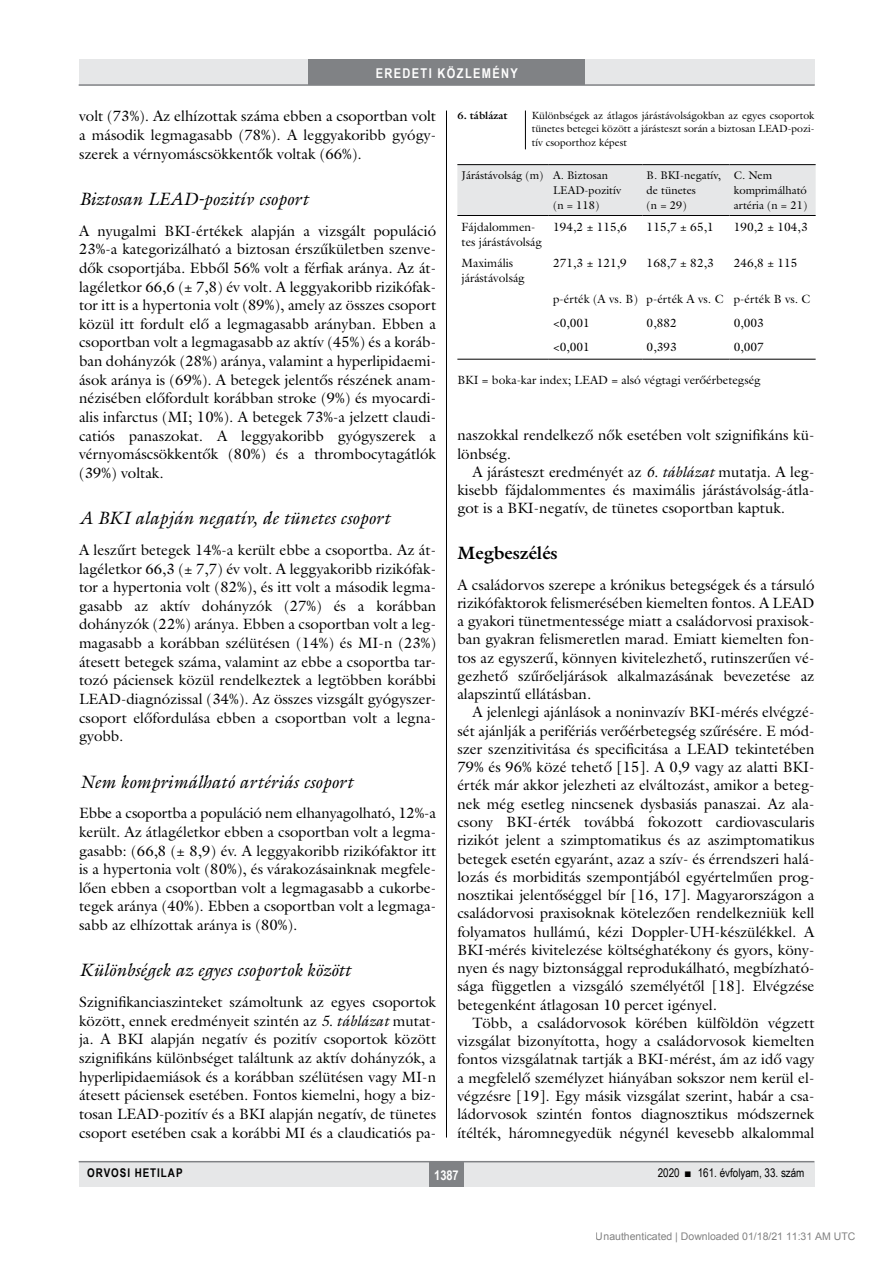
<style>
.page{position:relative;width:893px;height:1263px;background:#fff}
.page>*{position:absolute;margin:0;border:0;box-sizing:border-box;transform-origin:0 0}
.alcimkurziv{font:italic 18px "Galliard Reg";color:#000}
.alcimbold{font:700 18px "Galliard Reg";color:#000}
.Body_tompa{font:15px/18.6px "Galliard Reg";color:#000;text-align:justify}
.Body_Text{font:15px/18.3px "Galliard Reg";color:#000;text-align:justify}
.body-s{font:15px/18.6px "Galliard Reg";color:#000;text-align:justify}
.t1{font:700 13.5px "Arial Narrow";letter-spacing:.1em;color:#fff}
.tabla{font:12px/15px "Galliard Reg";color:#000}
.tompa_8_10{font:12px "Galliard Reg";color:#000}
.t2{font:12px "Arial Narrow";color:#000}
.t3{font:700 12px "Arial Narrow";letter-spacing:.08em;color:#000}
.tablafej{font:11.25px/15px "Galliard Reg";color:#000}
.kepalairas2{font:10.5px/13.5px "Galliard Reg";color:#000;text-align:justify}
.t4{font:10.5px "Arial";color:rgb(0 0 0/.5)}
.kepalairas1{font:700 10.5px "Galliard Reg";color:#000}
.s1{font-style:italic}
</style>
<div class="page">
<div style="left:79px;top:1161px;width:735px;height:25px;background:#e6e7e8"></div>
<div style="left:429px;top:1161px;width:34px;height:25px;background:#808285"></div>
<hr style="left:79px;top:1161px;width:735px;height:1px;background:#808285">
<div style="left:79px;top:60px;width:735px;height:25px;background:#e6e7e8"></div>
<div style="left:308px;top:60px;width:277px;height:25px;background:#808285"></div>
<hr style="left:79px;top:84px;width:736px;height:2px;background:#808285">
<hr style="left:446px;top:111px;width:1px;height:1026px;background:#000">
<hr style="left:525px;top:111px;width:1px;height:38px;background:#000">
<div style="left:457px;top:165px;width:359px;height:50px;background:#e6e7e8"></div>
<hr style="left:457px;top:164px;width:92px;height:1px;background:#000">
<hr style="left:549px;top:164px;width:93px;height:1px;background:#000">
<hr style="left:642px;top:164px;width:87px;height:1px;background:#000">
<hr style="left:729px;top:164px;width:87px;height:1px;background:#000">
<hr style="left:457px;top:215px;width:92px;height:1px;background:#000">
<hr style="left:549px;top:215px;width:93px;height:1px;background:#000">
<hr style="left:642px;top:215px;width:87px;height:1px;background:#000">
<hr style="left:729px;top:215px;width:87px;height:1px;background:#000">
<hr style="left:457px;top:359px;width:92px;height:1px;background:#000">
<hr style="left:549px;top:359px;width:93px;height:1px;background:#000">
<hr style="left:642px;top:359px;width:87px;height:1px;background:#000">
<hr style="left:729px;top:359px;width:87px;height:1px;background:#000">
<p class="t1" style="left:376px;top:63px;width:144px">EREDETI KÖZLEMÉNY</p>
<p class="Body_tompa" style="left:79px;top:107px;width:359px">volt (73%). Az elhízottak száma ebben a csoportban volt a második legmagasabb (78%). A leggyakoribb gyógy&shy;szerek a vérnyomáscsökkentők voltak (66%).</p>
<p class="alcimkurziv" style="left:79px;top:188px;width:231px">Biztosan LEAD-pozitív csoport</p>
<p class="body-s" style="left:79px;top:221px;width:359px">A nyugalmi BKI-értékek alapján a vizsgált populáció 23%-a kategorizálható a biztosan érszűkületben szenve&shy;dők csoportjába. Ebből 56% volt a férfiak aránya. Az át&shy;lagéletkor 66,6 (± 7,8) év volt. A leggyakoribb rizikófak&shy;tor itt is a hypertonia volt (89%), amely az összes csoport közül itt fordult elő a legmagasabb arányban. Ebben a csoportban volt a legmagasabb az aktív (45%) és a koráb&shy;ban dohányzók (28%) aránya, valamint a hyperlipidaemi&shy;ások aránya is (69%). A betegek jelentős részének anam&shy;nézisében előfordult korábban stroke (9%) és myocardi&shy;alis infarctus (MI; 10%). A betegek 73%-a jelzett claudi&shy;catiós panaszokat. A leggyakoribb gyógyszerek a vérnyomáscsökkentők (80%) és a thrombocytagátlók (39%) voltak.</p>
<p class="alcimkurziv" style="left:79px;top:507px;width:312px">A BKI alapján negatív, de tünetes csoport</p>
<p class="Body_tompa" style="left:79px;top:540px;width:359px">A leszűrt betegek 14%-a került ebbe a csoportba. Az át&shy;lagéletkor 66,3 (± 7,7) év volt. A leggyakoribb rizikófak&shy;tor a hypertonia volt (82%), és itt volt a második legma&shy;gasabb az aktív dohányzók (27%) és a korábban dohányzók (22%) aránya. Ebben a csoportban volt a leg&shy;magasabb a korábban szélütésen (14%) és MI-n (23%) átesett betegek száma, valamint az ebbe a csoportba tar&shy;tozó páciensek közül rendelkeztek a legtöbben korábbi LEAD-diagnózissal (34%). Az összes vizsgált gyógyszer&shy;csoport előfordulása ebben a csoportban volt a legna&shy;gyobb.</p>
<p class="alcimkurziv" style="left:79px;top:770px;width:276px">Nem komprimálható artériás csoport</p>
<p class="Body_tompa" style="left:79px;top:804px;width:359px">Ebbe a csoportba a populáció nem elhanyagolható, 12%-a került. Az átlagéletkor ebben a csoportban volt a legma&shy;gasabb: (66,8 (± 8,9) év. A leggyakoribb rizikófaktor itt is a hypertonia volt (80%), és várakozásainknak megfele&shy;lően ebben a csoportban volt a legmagasabb a cukorbe&shy;tegek aránya (40%). Ebben a csoportban volt a legmaga&shy;sabb az elhízottak aránya is (80%).</p>
<p class="alcimkurziv" style="left:79px;top:959px;width:273px">Különbségek az egyes csoportok között</p>
<p class="Body_tompa" style="left:79px;top:992px;width:359px">Szignifikanciaszinteket számoltunk az egyes csoportok között, ennek eredményeit szintén az <span class="s1">5. táblázat</span> mutat&shy;ja. A BKI alapján negatív és pozitív csoportok között szignifikáns különbséget találtunk az aktív dohányzók, a hyperlipidaemiások és a korábban szélütésen vagy MI-n átesett páciensek esetében. Fontos kiemelni, hogy a biz&shy;tosan LEAD-pozitív és a BKI alapján negatív, de tünetes csoport esetében csak a korábbi MI és a claudicatiós pa-</p>
<p class="kepalairas1" style="left:457px;top:109px;width:52px">6. táblázat</p>
<p class="kepalairas2" style="left:532px;top:109px;width:284px">Különbségek az átlagos járástávolságokban az egyes csoportok tünetes betegei között a járásteszt során a biztosan LEAD-pozi&shy;tív csoporthoz képest</p>
<p class="tablafej" style="left:462px;top:168px;width:83px">Járástávolság (m)</p>
<p class="tablafej" style="left:553px;top:168px;width:70px">A. Biztosan<br>LEAD-pozitív (n = 118)</p>
<p class="tablafej" style="left:647px;top:168px;width:76px">B. BKI-negatív, de tünetes<br>(n = 29)</p>
<p class="tablafej" style="left:734px;top:168px;width:75px">C. Nem komprimálható artéria (n = 21)</p>
<p class="tabla" style="left:462px;top:219px;width:82px">Fájdalommen&shy;tes járástávolság</p>
<p class="tabla" style="left:553px;top:219px;width:75px">194,2 ± 115,6</p>
<p class="tabla" style="left:647px;top:219px;width:69px">115,7 ± 65,1</p>
<p class="tabla" style="left:734px;top:219px;width:75px">190,2 ± 104,3</p>
<p class="tabla" style="left:462px;top:255px;width:65px">Maximális járástávolság</p>
<p class="tabla" style="left:553px;top:255px;width:75px">271,3 ± 121,9</p>
<p class="tabla" style="left:647px;top:255px;width:69px">168,7 ± 82,3</p>
<p class="tabla" style="left:734px;top:255px;width:65px">246,8 ± 115</p>
<p class="tabla" style="left:553px;top:292px;width:87px">p-érték (A vs. B)</p>
<p class="tabla" style="left:647px;top:292px;width:78px">p-érték A vs. C</p>
<p class="tabla" style="left:734px;top:292px;width:78px">p-érték B vs. C</p>
<p class="tabla" style="left:553px;top:315px;width:38px">&lt;0,001</p>
<p class="tabla" style="left:647px;top:315px;width:32px">0,882</p>
<p class="tabla" style="left:734px;top:315px;width:32px">0,003</p>
<p class="tabla" style="left:553px;top:339px;width:38px">&lt;0,001</p>
<p class="tabla" style="left:647px;top:339px;width:32px">0,393</p>
<p class="tabla" style="left:734px;top:339px;width:32px">0,007</p>
<p class="tompa_8_10" style="left:457px;top:372px;width:305px">BKI = boka-kar index; LEAD = alsó végtagi verőérbetegség</p>
<p class="Body_tompa" style="left:457px;top:426px;width:359px">naszokkal rendelkező nők esetében volt szignifikáns kü&shy;lönbség.</p>
<p class="Body_Text" style="left:457px;top:462px;width:359px;text-indent:15px">A járásteszt eredményét az <span class="s1">6. táblázat</span> mutatja. A leg&shy;kisebb fájdalommentes és maximális járástávolság-átla&shy;got is a BKI-negatív, de tünetes csoportban kaptuk.</p>
<p class="alcimbold" style="left:457px;top:541px;width:102px">Megbeszélés</p>
<p class="Body_tompa" style="left:457px;top:575px;width:359px">A családorvos szerepe a krónikus betegségek és a társuló rizikófaktorok felismerésében kiemelten fontos. A LEAD a gyakori tünetmentessége miatt a családorvosi praxisok&shy;ban gyakran felismeretlen marad. Emiatt kiemelten fon&shy;tos az egyszerű, könnyen kivitelezhető, rutinszerűen vé&shy;gezhető szűrőeljárások alkalmazásának bevezetése az alapszintű ellátásban.</p>
<p class="Body_Text" style="left:457px;top:703px;width:359px;text-indent:15px">A jelenlegi ajánlások a noninvazív BKI-mérés elvégzé&shy;sét ajánlják a perifériás verőérbetegség szűrésére. E mód&shy;szer szenzitivitása és specificitása a LEAD tekintetében 79% és 96% közé tehető [15]. A 0,9 vagy az alatti BKI&shy;érték már akkor jelezheti az elváltozást, amikor a beteg&shy;nek még esetleg nincsenek dysbasiás panaszai. Az ala&shy;csony BKI-érték továbbá fokozott cardiovascularis rizikót jelent a szimptomatikus és az aszimptomatikus betegek esetén egyaránt, azaz a szív- és érrendszeri halá&shy;lozás és morbiditás szempontjából egyértelműen prog&shy;nosztikai jelentőséggel bír [16, 17]. Magyarországon a családorvosi praxisoknak kötelezően rendelkezniük kell folyamatos hullámú, kézi Doppler-UH-készülékkel. A BKI<span class="s1">-</span>mérés kivitelezése költséghatékony és gyors, kön - nyen és nagy biztonsággal reprodukálható, megbízható&shy;sága független a vizsgáló személyétől [18]. Elvégzése betegenként átlagosan 10 percet igényel.</p>
<p class="Body_Text" style="left:457px;top:1013px;width:359px;text-indent:15px">Több, a családorvosok körében külföldön végzett vizsgálat bizonyította, hogy a családorvosok kiemelten fontos vizsgálatnak tartják a BKI-mérést, ám az idő vagy a megfelelő személyzet hiányában sokszor nem kerül el&shy;végzésre [19]. Egy másik vizsgálat szerint, habár a csa&shy;ládorvosok szintén fontos diagnosztikus módszernek ítélték, háromnegyedük négynél kevesebb alkalommal</p>
<p class="t3" style="left:87px;top:1164px;width:97px">ORVOSI HETILAP</p>
<p class="t1" style="left:434px;top:1165px;width:26px">1387</p>
<p class="t2" style="left:658px;top:1164px;width:148px">2020 ■ 161. évfolyam, 33. szám</p>
<p class="t4" style="left:596px;top:1231px;width:261px">Unauthenticated | Downloaded 01/18/21 11:31 AM UTC</p>
</div>
